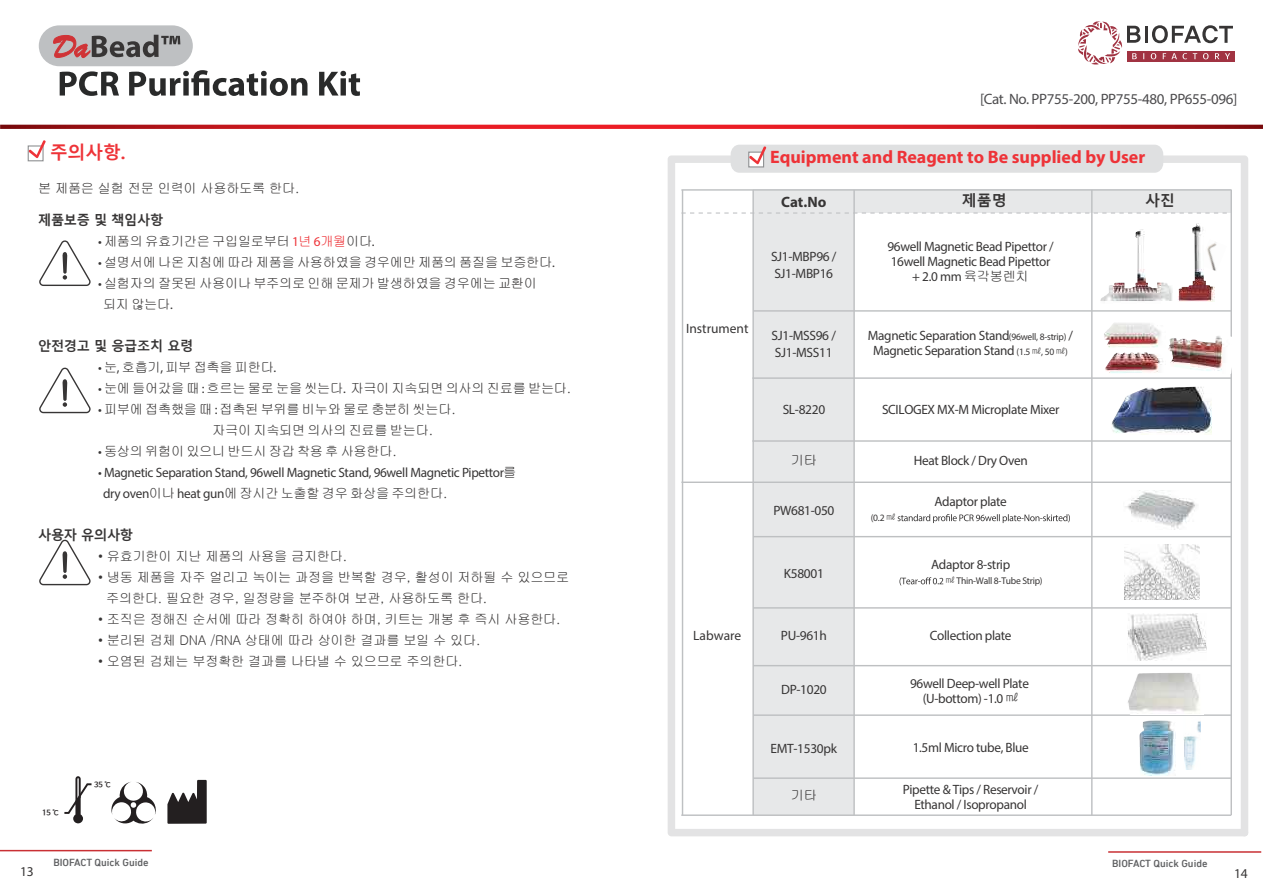
<style>
.page{position:relative;width:1263px;height:893px;background:#fff}
.page>*{position:absolute;margin:0;border:0;box-sizing:border-box;transform-origin:0 0}
.t1{font:700 18px "Myriad Pro";color:#ee3338}
.t2{font:700 18px "Malgun Gothic";color:#ee3338}
.t3{font:15px "Myriad Pro";letter-spacing:-.025em;color:#4d4c4e}
.t4{font:700 15px "Myriad Pro";color:#373535}
.t5{font:700 15px "Malgun Gothic";color:#373535}
.t6{font:13.5px/15px "Myriad Pro";letter-spacing:-.025em;color:#373535;text-align:center}
.t7{font:13.5px/21px "Malgun Gothic";letter-spacing:-.025em;color:#373535}
.t8{font:700 13.5px "Malgun Gothic";letter-spacing:-.025em;color:#373535}
.t9{font:13.5px "Myriad Pro";color:#373535}
.t10{font:500 10.5px "DIN Next LT Pro";color:#606163}
.t11{font:9.75px "Myriad Pro";letter-spacing:-.025em;color:#373535}
.t12{font:700 7.35px "Nanum Barun Gothic";color:#231f20}
.s1{font-family:"Myriad Pro"}
.s2{font-family:"Myriad Pro";color:#ee3338}
.s3{color:#ee3338}
.s4{font-family:"Malgun Gothic"}
.s5{font-size:9.75px}
.s6{font-family:"Malgun Gothic";font-size:9.75px}
</style>
<div class="page">
<svg style="left:0;top:125px;width:1263px;height:4px;background:#ca1b21"></svg>
<div style="left:39px;top:25px;width:154px;height:41px;background:#bec0c2;border-radius:20px"></div>
<svg style="left:53px;top:35px;width:127px;height:23px"></svg>
<hr style="left:0;top:850px;width:152px;height:1px;background:#c93034">
<svg style="left:60px;top:70px;width:300px;height:26px"></svg>
<div style="left:28px;top:145px;width:16px;height:16px;border:1px solid #8e9092"></div>
<svg style="left:28px;top:140px;width:18px;height:19px"></svg>
<svg style="left:39px;top:240px;width:52px;height:46px"></svg>
<svg style="left:39px;top:367px;width:52px;height:46px"></svg>
<svg style="left:39px;top:539px;width:52px;height:46px"></svg>
<hr style="left:1144px;top:26px;width:3px;height:17px;background:#373535">
<svg style="left:1152px;top:25px;width:81px;height:18px"></svg>
<div style="left:1127px;top:51px;width:107px;height:10px;background:#a13342"></div>
<svg style="left:1150px;top:53px;width:6px;height:6px"></svg>
<svg style="left:1162px;top:53px;width:35px;height:6px"></svg>
<svg style="left:1203px;top:53px;width:5px;height:6px"></svg>
<svg style="left:1215px;top:53px;width:15px;height:6px"></svg>
<svg style="left:1078px;top:21px;width:66px;height:44px"></svg>
<hr style="left:1108px;top:851px;width:153px;height:2px;background:#c93034">
<svg style="left:668px;top:155px;width:580px;height:681px"></svg>
<div style="left:730px;top:145px;width:433px;height:28px;background:#dfe0e1;border-radius:9px"></div>
<svg style="left:748px;top:152px;width:16px;height:15px"></svg>
<svg style="left:749px;top:146px;width:17px;height:19px"></svg>
<div style="left:753px;top:190px;width:478px;height:23px;background:#e7e8e9"></div>
<hr style="left:1230px;top:190px;width:2px;height:625px;background:#bec0c2">
<div style="left:753px;top:190px;width:101px;height:625px;background:#e7e8e9"></div>
<svg style="left:681px;top:212px;width:550px;height:2px"></svg>
<hr style="left:752px;top:440px;width:479px;height:2px;background:#bec0c2">
<hr style="left:753px;top:536px;width:478px;height:1px;background:#bec0c2">
<hr style="left:753px;top:607px;width:478px;height:2px;background:#bec0c2">
<hr style="left:681px;top:482px;width:550px;height:1px;background:#bec0c2">
<hr style="left:681px;top:189px;width:550px;height:2px;background:#bec0c2">
<hr style="left:752px;top:377px;width:479px;height:2px;background:#bec0c2">
<hr style="left:753px;top:310px;width:478px;height:2px;background:#bec0c2">
<hr style="left:753px;top:665px;width:478px;height:1px;background:#bec0c2">
<hr style="left:753px;top:714px;width:478px;height:2px;background:#bec0c2">
<hr style="left:753px;top:777px;width:478px;height:2px;background:#bec0c2">
<hr style="left:1091px;top:190px;width:1px;height:625px;background:#bec0c2">
<hr style="left:682px;top:190px;width:1px;height:625px;background:#bec0c2">
<hr style="left:853px;top:190px;width:2px;height:625px;background:#bec0c2">
<hr style="left:752px;top:190px;width:2px;height:625px;background:#bec0c2">
<hr style="left:681px;top:814px;width:550px;height:2px;background:#bec0c2">
<img style="left:1214px;top:239px;width:12px;height:32px">
<svg style="left:897px;top:514px;width:173px;height:9px"></svg>
<svg style="left:899px;top:577px;width:44px;height:8px"></svg>
<img style="left:1175px;top:222px;width:39px;height:80px">
<img style="left:1097px;top:221px;width:75px;height:82px">
<img style="left:1094px;top:318px;width:72px;height:56px">
<img style="left:1158px;top:324px;width:73px;height:50px">
<img style="left:1109px;top:386px;width:102px;height:49px">
<img style="left:1123px;top:490px;width:75px;height:40px">
<img style="left:1121px;top:666px;width:82px;height:48px">
<img style="left:1124px;top:544px;width:75px;height:56px">
<img style="left:1127px;top:613px;width:79px;height:47px">
<img style="left:1136px;top:716px;width:39px;height:59px">
<img style="left:1183px;top:717px;width:17px;height:52px">
<svg style="left:111px;top:782px;width:45px;height:42px"></svg>
<svg style="left:64px;top:776px;width:27px;height:47px"></svg>
<svg style="left:167px;top:780px;width:40px;height:44px"></svg>
<h1 class="t2" style="left:50px;top:142px;width:77px">주의사항.</h1>
<p class="t7" style="left:38px;top:178px;width:263px">본 제품은 실험 전문 인력이 사용하도록 한다.</p>
<p class="t8" style="left:38px;top:212px;width:127px">제품보증 및 책임사항</p>
<p class="t7" style="left:98px;top:231px;width:278px"><span class="s1">•</span> 제품의 유효기간은 구입일로부터 <span class="s2">1</span><span class="s3">년</span> <span class="s2">6</span><span class="s3">개월</span>이다<span class="s1">.</span></p>
<p class="t7" style="left:98px;top:252px;width:458px"><span class="s1">•</span> 설명서에 나온 지침에 따라 제품을 사용하였을 경우에만 제품의 품질을 보증한다<span class="s1">.</span></p>
<p class="t7" style="left:103px;top:273px;width:435px;text-indent:-5px"><span class="s1">•</span> 실험자의 잘못된 사용이나 부주의로 인해 문제가 발생하였을 경우에는 교환이 되지 않는다<span class="s1">.</span></p>
<p class="t8" style="left:38px;top:338px;width:157px">안전경고 및 응급조치 요령</p>
<p class="t7" style="left:98px;top:357px;width:180px"><span class="s1">•</span> 눈<span class="s1">,</span> 호흡기<span class="s1">,</span> 피부 접촉을 피한다<span class="s1">.</span></p>
<p class="t7" style="left:98px;top:378px;width:474px"><span class="s1">•</span> 눈에 들어갔을 때 <span class="s1">:</span> 흐르는 물로 눈을 씻는다<span class="s1">.</span> 자극이 지속되면 의사의 진료를 받는다.</p>
<p class="t7" style="left:212px;top:399px;width:245px;text-indent:-114px"><span class="s1">•</span> 피부에 접촉했을 때 <span class="s1">:</span> 접촉된 부위를 비누와 물로 충분히 씻는다. 자극이 지속되면 의사의 진료를 받는다.</p>
<p class="t7" style="left:98px;top:441px;width:300px"><span class="s1">•</span> 동상의 위험이 있으니 반드시 장갑 착용 후 사용한다.</p>
<p class="t6" style="left:98px;top:465px;width:419px">• Magnetic Separation Stand, 96well Magnetic Stand, 96well Magnetic Pipettor<span class="s4">를</span></p>
<p class="t7" style="left:103px;top:483px;width:346px"><span class="s1">dry oven</span>이나 <span class="s1">heat gun</span>에 장시간 노출할 경우 화상을 주의한다.</p>
<p class="t8" style="left:38px;top:527px;width:97px">사용자 유의사항</p>
<p class="t7" style="left:98px;top:546px;width:250px">• 유효기한이 지난 제품의 사용을 금지한다.</p>
<p class="t7" style="left:106px;top:567px;width:465px;text-indent:-8px">• 냉동 제품을 자주 얼리고 녹이는 과정을 반복할 경우, 활성이 저하될 수 있으므로 주의한다. 필요한 경우, 일정량을 분주하여 보관, 사용하도록 한다.</p>
<p class="t7" style="left:98px;top:609px;width:464px">• 조직은 정해진 순서에 따라 정확히 하여야 하며, 키트는 개봉 후 즉시 사용한다.</p>
<p class="t7" style="left:98px;top:630px;width:384px">• 분리된 검체 DNA /RNA 상태에 따라 상이한 결과를 보일 수 있다.</p>
<p class="t7" style="left:98px;top:651px;width:366px">• 오염된 검체는 부정확한 결과를 나타낼 수 있으므로 주의한다.</p>
<p class="t12" style="left:42px;top:809px;width:18px">15 ℃</p>
<p class="t12" style="left:94px;top:781px;width:18px">35 ℃</p>
<p class="t6" style="left:20px;top:863px;width:15px">13</p>
<p class="t10" style="left:53px;top:857px;width:97px">BIOFACT Quick Guide</p>
<p class="t9" style="left:686px;top:320px;width:64px">Instrument</p>
<p class="t9" style="left:693px;top:627px;width:50px">Labware</p>
<p class="t3" style="left:980px;top:90px;width:259px">[Cat. No. PP755-200, PP755-480, PP655-096]</p>
<h1 class="t1" style="left:770px;top:145px;width:377px">Equipment and Reagent to Be supplied by User</h1>
<p class="t4" style="left:781px;top:192px;width:47px">Cat.No</p>
<p class="t5" style="left:961px;top:192px;width:46px">제품명</p>
<p class="t5" style="left:1145px;top:192px;width:31px">사진</p>
<p class="t6" style="left:771px;top:248px;width:67px;line-height:16.5px;text-align:left">SJ1-MBP96 /<br>SJ1-MBP16</p>
<p class="t6" style="left:887px;top:239px;width:168px">96well Magnetic Bead Pipettor /<br>16well Magnetic Bead Pipettor + 2.0 mm <span class="s4">육각봉렌치</span></p>
<p class="t6" style="left:771px;top:327px;width:66px;line-height:16.5px;text-align:left">SJ1-MSS96 /<br>SJ1-MSS11</p>
<p class="t6" style="left:782px;top:402px;width:44px">SL-8220</p>
<p class="t7" style="left:790px;top:450px;width:28px">기타</p>
<p class="t6" style="left:773px;top:502px;width:63px">PW681-050</p>
<p class="t6" style="left:784px;top:566px;width:41px">K58001</p>
<p class="t6" style="left:781px;top:627px;width:47px">PU-961h</p>
<p class="t6" style="left:781px;top:682px;width:47px">DP-1020</p>
<p class="t6" style="left:770px;top:740px;width:68px">EMT-1530pk</p>
<p class="t7" style="left:790px;top:785px;width:28px">기타</p>
<p class="t6" style="left:868px;top:328px;width:207px">Magnetic Separation Stand<span class="s5">(96well, 8-strip)</span> /<br>Magnetic Separation Stand <span class="s5">(1.5</span> <span class="s6">㎖</span><span class="s5">, 50</span> <span class="s6">㎖</span><span class="s5">)</span></p>
<p class="t6" style="left:882px;top:402px;width:179px">SCILOGEX MX-M Microplate Mixer</p>
<p class="t6" style="left:914px;top:453px;width:115px">Heat Block / Dry Oven</p>
<p class="t11" style="left:870px;top:512px;width:26px">(0.2 <span class="s4">㎖</span></p>
<p class="t6" style="left:934px;top:494px;width:74px">Adaptor plate</p>
<p class="t6" style="left:931px;top:557px;width:81px">Adaptor 8-strip</p>
<p class="t11" style="left:945px;top:575px;width:99px"><span class="s4">㎖</span> Thin-Wall 8-Tube Strip)</p>
<p class="t6" style="left:930px;top:627px;width:83px">Collection plate</p>
<p class="t6" style="left:910px;top:676px;width:120px">96well Deep-well Plate (U-bottom) -1.0 <span class="s4">㎖</span></p>
<p class="t6" style="left:912px;top:740px;width:118px">1.5ml Micro tube, Blue</p>
<p class="t6" style="left:903px;top:782px;width:137px">Pipette &amp; Tips / Reservoir /<br>Ethanol / Isopropanol</p>
<p class="t10" style="left:1112px;top:857px;width:97px">BIOFACT Quick Guide</p>
<p class="t6" style="left:1234px;top:865px;width:15px">14</p>
</div>
